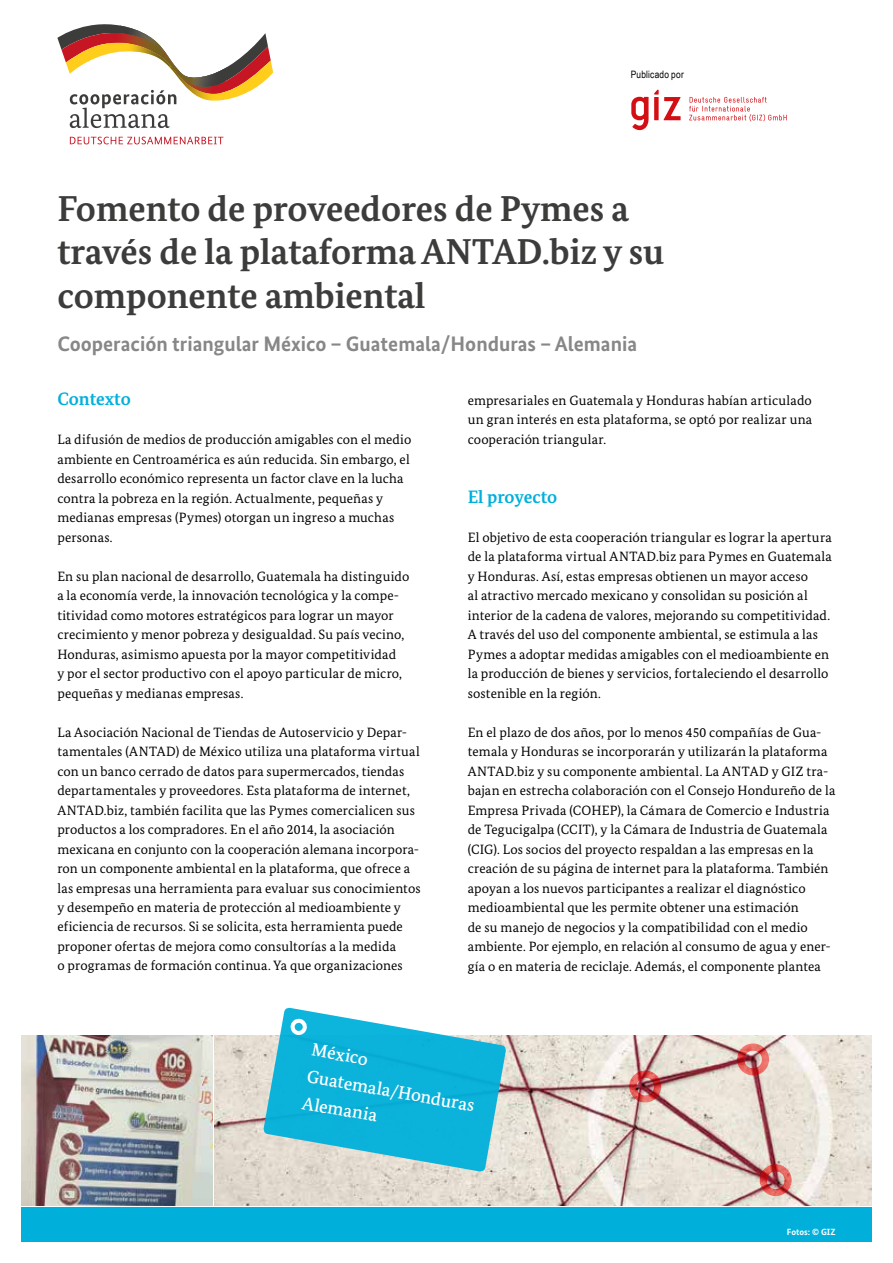
<style>
.page{position:relative;width:893px;height:1263px;background:#fff}
.page>*{position:absolute;margin:0;border:0;box-sizing:border-box;transform-origin:0 0}
.t1{font:700 36px/43.5px "Bundes Serif";color:#3c3c3b}
.t2{font:700 21px "Bundes Sans";color:#878787}
.t3{font:500 18px/27px "Bundes Serif";color:#fff}
.t4{font:700 18px "Bundes Serif";color:#00b0db}
.t5{font:13.5px/19.5px "Bundes Serif";letter-spacing:.01em;color:#000}
.t6{font:10.2px "Arial Narrow";letter-spacing:.02em;color:#000}
.t7{font:700 9px "Bundes Sans";color:#fff}
</style>
<div class="page">
<img style="left:21px;top:1035px;width:192px;height:170px">
<img style="left:215px;top:1035px;width:657px;height:170px">
<svg style="left:741px;top:1047px;width:24px;height:25px"></svg>
<div style="left:737px;top:1043px;width:32px;height:32px;border:7px solid #d40f14;border-radius:50%"></div>
<svg style="left:633px;top:1074px;width:25px;height:25px"></svg>
<div style="left:629px;top:1070px;width:32px;height:32px;border:7px solid #d40f14;border-radius:50%"></div>
<svg style="left:763px;top:1168px;width:25px;height:24px"></svg>
<div style="left:760px;top:1164px;width:32px;height:32px;border:7px solid #d40f14;border-radius:50%"></div>
<div style="left:21px;top:1208px;width:851px;height:34px;background:#00b0db"></div>
<svg style="left:70px;top:137px;width:153px;height:7px"></svg>
<svg style="left:57px;top:24px;width:216px;height:104px"></svg>
<svg style="left:263px;top:1007px;width:244px;height:165px;background:#4cc1dc"></svg>
<svg style="left:631px;top:90px;width:50px;height:40px"></svg>
<svg style="left:689px;top:97px;width:98px;height:24px"></svg>
<p class="t6" style="left:631px;top:67px;width:54px">Publicado por</p>
<h1 class="t1" style="left:57px;top:186px;width:608px">Fomento de proveedores de Pymes a través de la plataforma ANTAD.biz y su componente ambiental</h1>
<h2 class="t2" style="left:57px;top:331px;width:581px">Cooperación triangular México – Guatemala/Honduras – Alemania</h2>
<h3 class="t4" style="left:57px;top:388px;width:75px">Contexto</h3>
<p class="t5" style="left:57px;top:429px;width:355px">La difusión de medios de producción amigables con el medio ambiente en Centroamérica es aún reducida. Sin embargo, el desarrollo económico representa un factor clave en la lucha contra la pobreza en la región. Actualmente, pequeñas y medianas empresas (Pymes) otorgan un ingreso a muchas personas.</p>
<p class="t5" style="left:57px;top:566px;width:353px">En su plan nacional de desarrollo, Guatemala ha distinguido a la economía verde, la innovación tecnológica y la compe&shy;titividad como motores estratégicos para lograr un mayor crecimiento y menor pobreza y desigualdad. Su país vecino, Honduras, asimismo apuesta por la mayor competitividad<br>y por el sector productivo con el apoyo particular de micro, pequeñas y medianas empresas.</p>
<p class="t5" style="left:57px;top:722px;width:365px">La Asociación Nacional de Tiendas de Autoservicio y Depar&shy;tamentales (ANTAD) de México utiliza una plataforma virtual con un banco cerrado de datos para supermercados, tiendas departamentales y proveedores. Esta plataforma de internet, ANTAD.biz, también facilita que las Pymes comercialicen sus productos a los compradores. En el año 2014, la asociación mexicana en conjunto con la cooperación alemana incorpora&shy;ron un componente ambiental en la plataforma, que ofrece a las empresas una herramienta para evaluar sus conocimientos y desempeño en materia de protección al medioambiente y eficiencia de recursos. Si se solicita, esta herramienta puede proponer ofertas de mejora como consultorías a la medida<br>o programas de formación continua. Ya que organizaciones</p>
<p class="t5" style="left:468px;top:390px;width:346px;text-align:justify">empresariales en Guatemala y Honduras habían articulado un gran interés en esta plataforma, se optó por realizar una cooperación triangular.</p>
<h3 class="t4" style="left:468px;top:485px;width:91px">El proyecto</h3>
<p class="t5" style="left:468px;top:527px;width:365px">El objetivo de esta cooperación triangular es lograr la apertura de la plataforma virtual ANTAD.biz para Pymes en Guatemala y Honduras. Así, estas empresas obtienen un mayor acceso<br>al atractivo mercado mexicano y consolidan su posición al interior de la cadena de valores, mejorando su competitividad.<br>A través del uso del componente ambiental, se estimula a las Pymes a adoptar medidas amigables con el medioambiente en la producción de bienes y servicios, fortaleciendo el desarrollo sostenible en la región.</p>
<p class="t5" style="left:468px;top:722px;width:369px">En el plazo de dos años, por lo menos 450 compañías de Gua&shy;temala y Honduras se incorporarán y utilizarán la plataforma ANTAD.biz y su componente ambiental. La ANTAD y GIZ tra&shy;bajan en estrecha colaboración con el Consejo Hondureño de la Empresa Privada (COHEP), la Cámara de Comercio e Industria de Tegucigalpa (CCIT), y la Cámara de Industria de Guatemala (CIG). Los socios del proyecto respaldan a las empresas en la creación de su página de internet para la plataforma. También apoyan a los nuevos participantes a realizar el diagnóstico medioambiental que les permite obtener una estimación<br>de su manejo de negocios y la compatibilidad con el medio ambiente. Por ejemplo, en relación al consumo de agua y ener&shy;gía o en materia de reciclaje. Además, el componente plantea</p>
<h3 class="t3" style="left:314px;top:1036px;width:171px;rotate:10deg">México<br>Guatemala/Honduras<br>Alemania</h3>
<p class="t7" style="left:787px;top:1226px;width:50px">Fotos: © GIZ</p>
</div>
